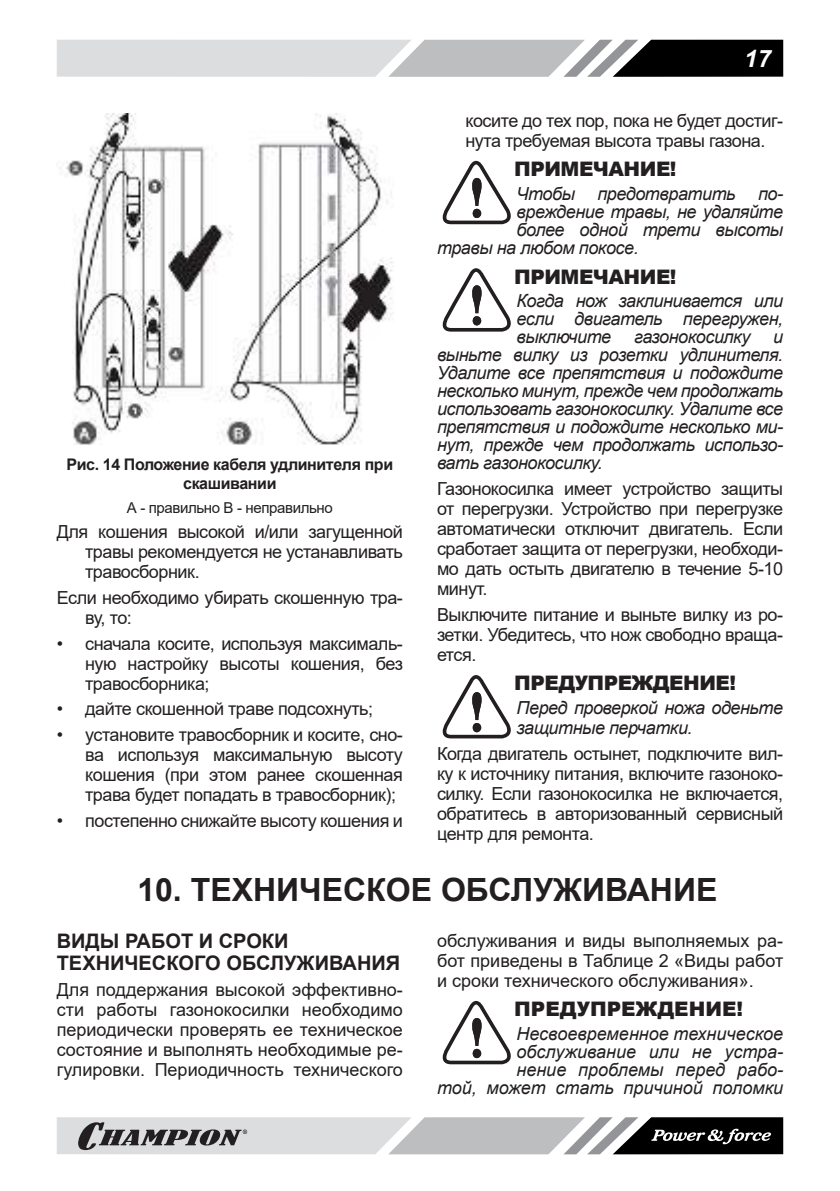
<style>
.page{position:relative;width:840px;height:1191px;background:#fff}
.page>*{position:absolute;margin:0;border:0;box-sizing:border-box;transform-origin:0 0}
.t1{font:700 32px "Arial";color:#231f20}
.t2{font:italic 700 24px "Arial";color:#fff}
.t3{font:700 20px/22px "Arial";color:#231f20}
.t4{font:900 20px "Arial";letter-spacing:-.025em;color:#231f20}
.t5{font:900 20px "Arial";color:#231f20}
.t6{font:18px/20px "Arial";letter-spacing:-.025em;color:#231f20;text-align:justify}
.t7{font:italic 18px/18px "Arial";letter-spacing:-.025em;color:#231f20;text-align:justify}
.t8{font:italic 18px/18px "Arial";color:#231f20;text-align:right}
.t9{font:700 16px/19.2px "Arial";letter-spacing:-.025em;color:#231f20;text-align:center}
.t10{font:15px "Arial";letter-spacing:-.025em;color:#231f20}
</style>
<div class="page">
<svg style="left:57px;top:40px;width:725px;height:37px;background:#a7a8a9"></svg>
<svg style="left:57px;top:1117px;width:725px;height:37px;background:#a1a2a3"></svg>
<img style="left:60px;top:113px;width:334px;height:332px">
<svg style="left:442px;top:1001px;width:69px;height:63px"></svg>
<svg style="left:442px;top:161px;width:69px;height:63px"></svg>
<svg style="left:442px;top:268px;width:69px;height:63px"></svg>
<svg style="left:442px;top:675px;width:69px;height:63px"></svg>
<p class="t9" style="left:66px;top:455px;width:328px">Рис. 14 Положение кабеля удлинителя при скашивании</p>
<p class="t10" style="left:127px;top:497px;width:207px">А - правильно В - неправильно</p>
<p class="t6" style="left:85px;top:522px;width:319px;text-indent:-28px">Для кошения высокой и/или загущенной травы рекомендуется не устанавливать травосборник.</p>
<p class="t6" style="left:85px;top:587px;width:319px;text-indent:-28px">Если необходимо убирать скошенную тра&shy;ву, то:</p>
<p class="t6" style="left:85px;top:633px;width:319px;text-indent:-28px">• сначала косите, используя максималь&shy;ную настройку высоты кошения, без травосборника;</p>
<p class="t6" style="left:57px;top:699px;width:318px">• дайте скошенной траве подсохнуть;</p>
<p class="t6" style="left:85px;top:724px;width:319px;text-indent:-28px">• установите травосборник и косите, сно&shy;ва используя максимальную высоту кошения (при этом ранее скошенная трава будет попадать в травосборник);</p>
<p class="t6" style="left:57px;top:810px;width:347px">• постепенно снижайте высоту кошения и</p>
<h2 class="t2" style="left:743px;top:44px;width:28px">17</h2>
<p class="t6" style="left:465px;top:110px;width:319px">косите до тех пор, пока не будет достиг&shy;нута требуемая высота травы газона.</p>
<p class="t4" style="left:514px;top:154px;width:164px">ПРИМЕЧАНИЕ!</p>
<p class="t7" style="left:516px;top:185px;width:268px">Чтобы предотвратить по-</p>
<p class="t7" style="left:516px;top:203px;width:268px">вреждение травы, не удаляйте</p>
<p class="t7" style="left:516px;top:221px;width:268px">более одной трети высоты</p>
<p class="t7" style="left:437px;top:239px;width:203px">травы на любом покосе.</p>
<p class="t4" style="left:514px;top:262px;width:164px">ПРИМЕЧАНИЕ!</p>
<p class="t7" style="left:516px;top:292px;width:268px">Когда нож заклинивается или если двигатель перегружен, выключите</p>
<p class="t7" style="left:633px;top:328px;width:118px">газонокосилку</p>
<p class="t7" style="left:437px;top:328px;width:347px;text-indent:336px">и выньте вилку из розетки удлинителя.<br>Удалите все препятствия и подождите несколько минут, прежде чем продолжать использовать газонокосилку. Удалите все препятствия и подождите несколько ми&shy;нут, прежде чем продолжать использо&shy;вать газонокосилку.</p>
<p class="t6" style="left:437px;top:478px;width:347px">Газонокосилка имеет устройство защиты от перегрузки. Устройство при перегрузке автоматически отключит двигатель. Если сработает защита от перегрузки, необходи&shy;мо дать остыть двигателю в течение 5-10 минут.</p>
<p class="t6" style="left:437px;top:604px;width:347px">Выключите питание и выньте вилку из ро&shy;зетки. Убедитесь, что нож свободно враща&shy;ется.</p>
<p class="t4" style="left:514px;top:669px;width:223px">ПРЕДУПРЕЖДЕНИЕ!</p>
<p class="t7" style="left:516px;top:698px;width:268px;line-height:20px">Перед проверкой ножа оденьте защитные перчатки.</p>
<p class="t6" style="left:437px;top:743px;width:347px">Когда двигатель остынет, подключите вил&shy;ку к источнику питания, включите газоноко&shy;силку. Если газонокосилка не включается, обратитесь в авторизованный сервисный центр для ремонта.</p>
<h1 class="t1" style="left:137px;top:867px;width:581px">10. ТЕХНИЧЕСКОЕ ОБСЛУЖИВАНИЕ</h1>
<p class="t3" style="left:57px;top:930px;width:345px">ВИДЫ РАБОТ И СРОКИ<br>ТЕХНИЧЕСКОГО ОБСЛУЖИВАНИЯ</p>
<p class="t6" style="left:57px;top:979px;width:347px">Для поддержания высокой эффективно&shy;сти работы газонокосилки необходимо периодически проверять ее техническое состояние и выполнять необходимые ре&shy;гулировки. Периодичность технического</p>
<p class="t6" style="left:437px;top:930px;width:347px">обслуживания и виды выполняемых ра&shy;бот приведены в Таблице 2 «Виды работ и сроки технического обслуживания».</p>
<p class="t5" style="left:514px;top:994px;width:230px">ПРЕДУПРЕЖДЕНИЕ!</p>
<p class="t8" style="left:437px;top:1025px;width:347px">Несвоевременное техническое обслуживание или не устра-<br>нение проблемы перед рабо-<br>той, может стать причиной поломки</p>
</div>
